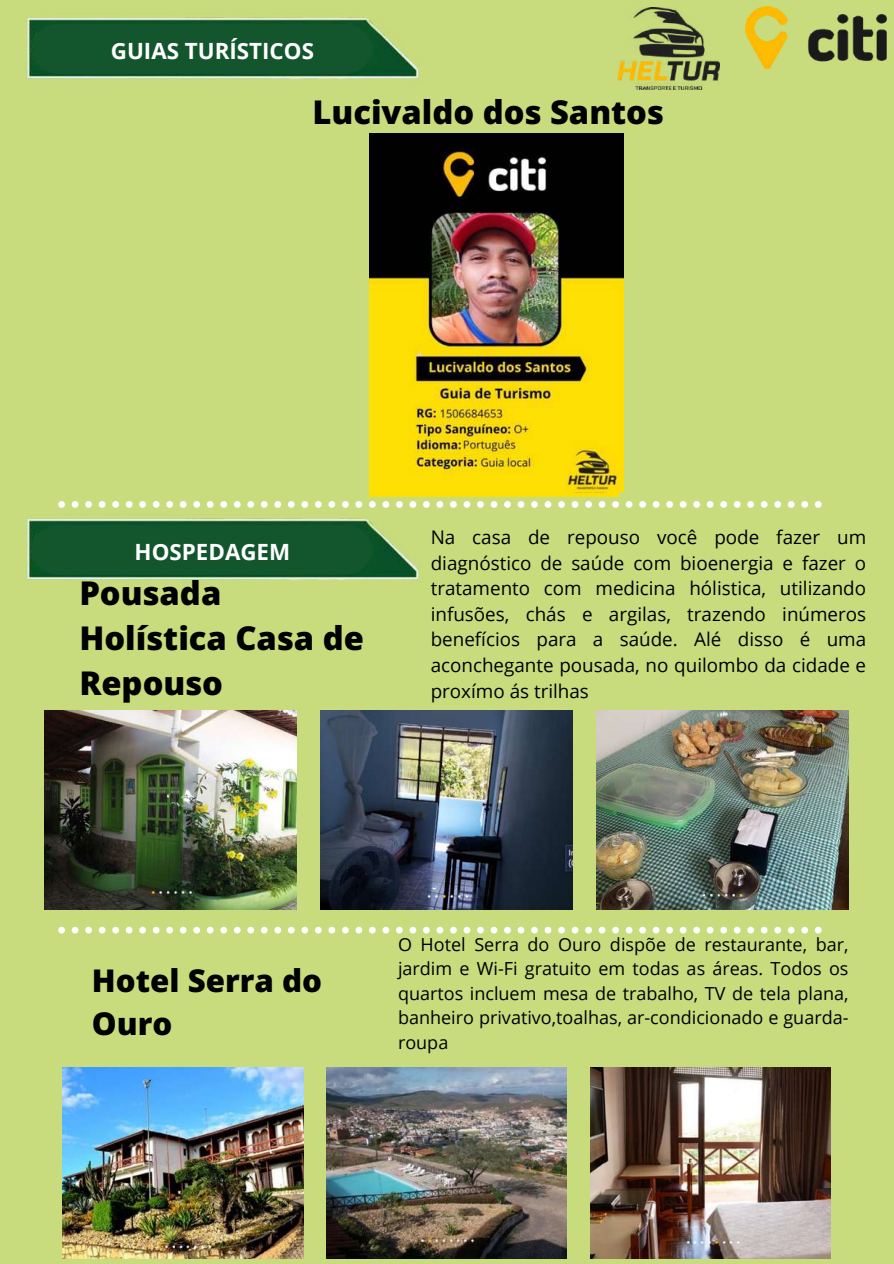
<style>
.page{position:relative;width:894px;height:1264px;background:#fff}
.page>*{position:absolute;margin:0;border:0;box-sizing:border-box;transform-origin:0 0}
.t1{font:800 32.7px/45px "Open Sans";color:#000}
.t2{font:800 31.2px/43px "Open Sans";color:#000}
.t3{font:700 22.35px "Open Sans";color:#fff}
.t4{font:18.75px/25.7px "Open Sans";color:#000;text-align:justify}
.t5{font:18px/24.5px "Open Sans";color:#000;text-align:justify}
</style>
<div class="page">
<div style="left:0;top:0;width:893px;height:1263px;background:#c8dc7e"></div>
<img style="left:27px;top:17px;width:392px;height:62px">
<div style="left:33px;top:24px;width:338px;height:50px;background:#13562e"></div>
<svg style="left:450px;top:501px;width:371px;height:7px"></svg>
<img style="left:27px;top:501px;width:417px;height:79px">
<div style="left:33px;top:525px;width:338px;height:49px;background:#13562e"></div>
<img style="left:320px;top:710px;width:252px;height:199px">
<img style="left:596px;top:710px;width:252px;height:199px">
<img style="left:45px;top:710px;width:251px;height:199px">
<img style="left:326px;top:1067px;width:240px;height:191px">
<img style="left:590px;top:1067px;width:240px;height:191px">
<img style="left:62px;top:1067px;width:241px;height:191px">
<svg style="left:58px;top:926px;width:763px;height:7px"></svg>
<img style="left:745px;top:7px;width:140px;height:62px">
<img style="left:617px;top:8px;width:101px;height:82px">
<img style="left:369px;top:133px;width:254px;height:358px">
<p class="t3" style="left:111px;top:35px;width:204px">GUIAS TURÍSTICOS</p>
<h1 class="t1" style="left:312px;top:89px;width:353px">Lucivaldo dos Santos</h1>
<p class="t3" style="left:135px;top:536px;width:157px">HOSPEDAGEM</p>
<h1 class="t1" style="left:79px;top:569px;width:286px">Pousada<br>Holística Casa de<br>Repouso</h1>
<p class="t4" style="left:430px;top:524px;width:437px">Na casa de repouso você pode fazer um diagnóstico de saúde com bioenergia e fazer o tratamento com medicina hólistica, utilizando infusões, chás e argilas, trazendo inúmeros benefícios para a saúde. Alé disso é uma aconchegante pousada, no quilombo da cidade e proxímo ás trilhas</p>
<h2 class="t2" style="left:92px;top:958px;width:231px">Hotel Serra do<br>Ouro</h2>
<p class="t5" style="left:398px;top:931px;width:452px">O Hotel Serra do Ouro dispõe de restaurante, bar, jardim e Wi-Fi gratuito em todas as áreas. Todos os quartos incluem mesa de trabalho, TV de tela plana, banheiro privativo,toalhas, ar-condicionado e guarda&shy;roupa</p>
</div>
